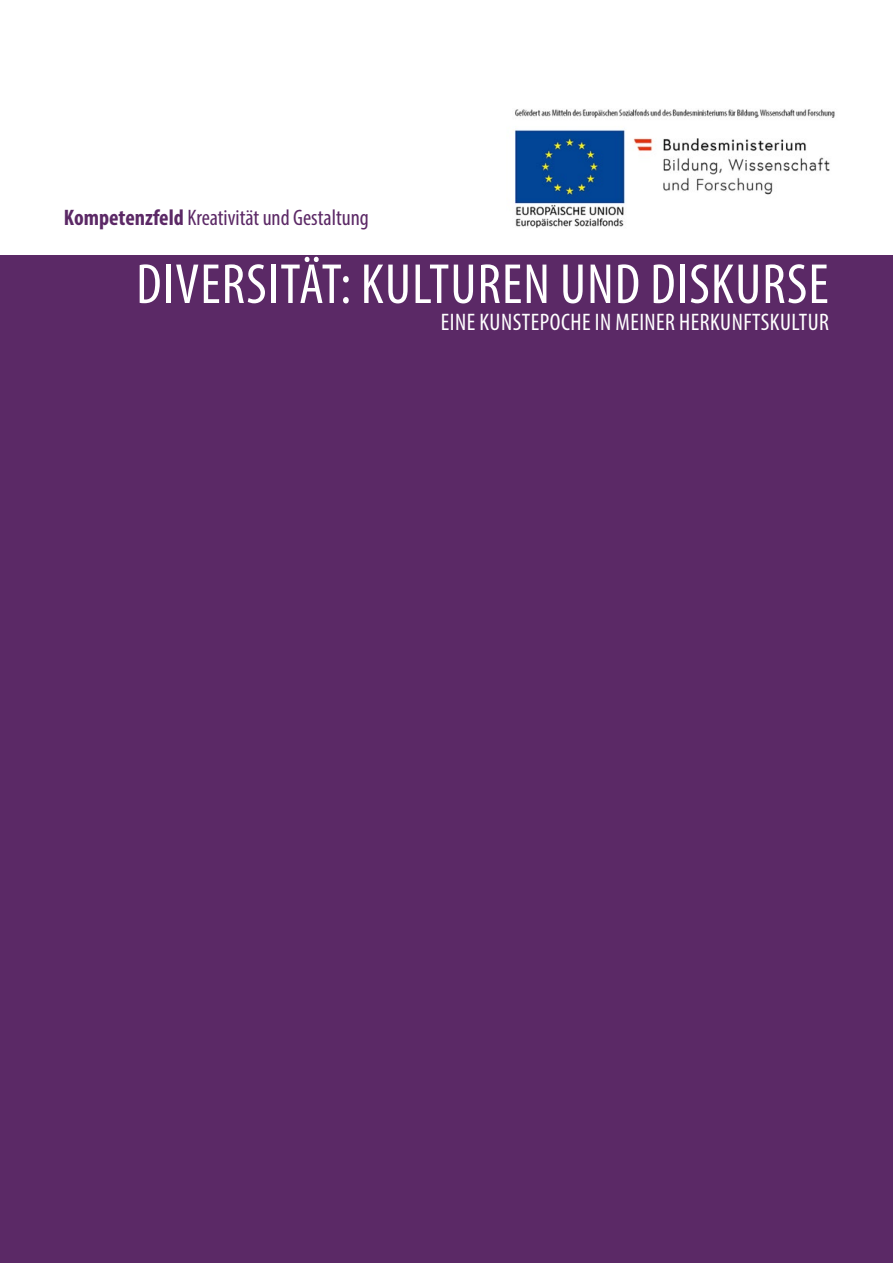
<style>
.page{position:relative;width:893px;height:1263px;background:#fff}
.page>*{position:absolute;margin:0;border:0;box-sizing:border-box;transform-origin:0 0}
.t1{font:condensed 57px "Myriad Pro";letter-spacing:.02em;color:#fff}
.t2{font:condensed 24px "Myriad Pro";letter-spacing:.02em;color:#fff}
.t3{font:condensed 22.5px "Myriad Pro";color:#5c2966}
.s1{font-weight:700}
</style>
<div class="page">
<div style="left:0;top:255px;width:893px;height:1008px;background:#5b2966"></div>
<img style="left:514px;top:109px;width:321px;height:119px">
<p class="t3" style="left:64px;top:204px;width:307px"><span class="s1">Kompetenzfeld</span> KREATIVITÄT UND GESTALTUNG</p>
<p class="t1" style="left:136px;top:250px;width:694px">DIVERSITÄT: KULTUREN UND DISKURSE</p>
<p class="t2" style="left:441px;top:308px;width:390px">EINE KUNSTEPOCHE IN MEINER HERKUNFTSKULTUR</p>
</div>
